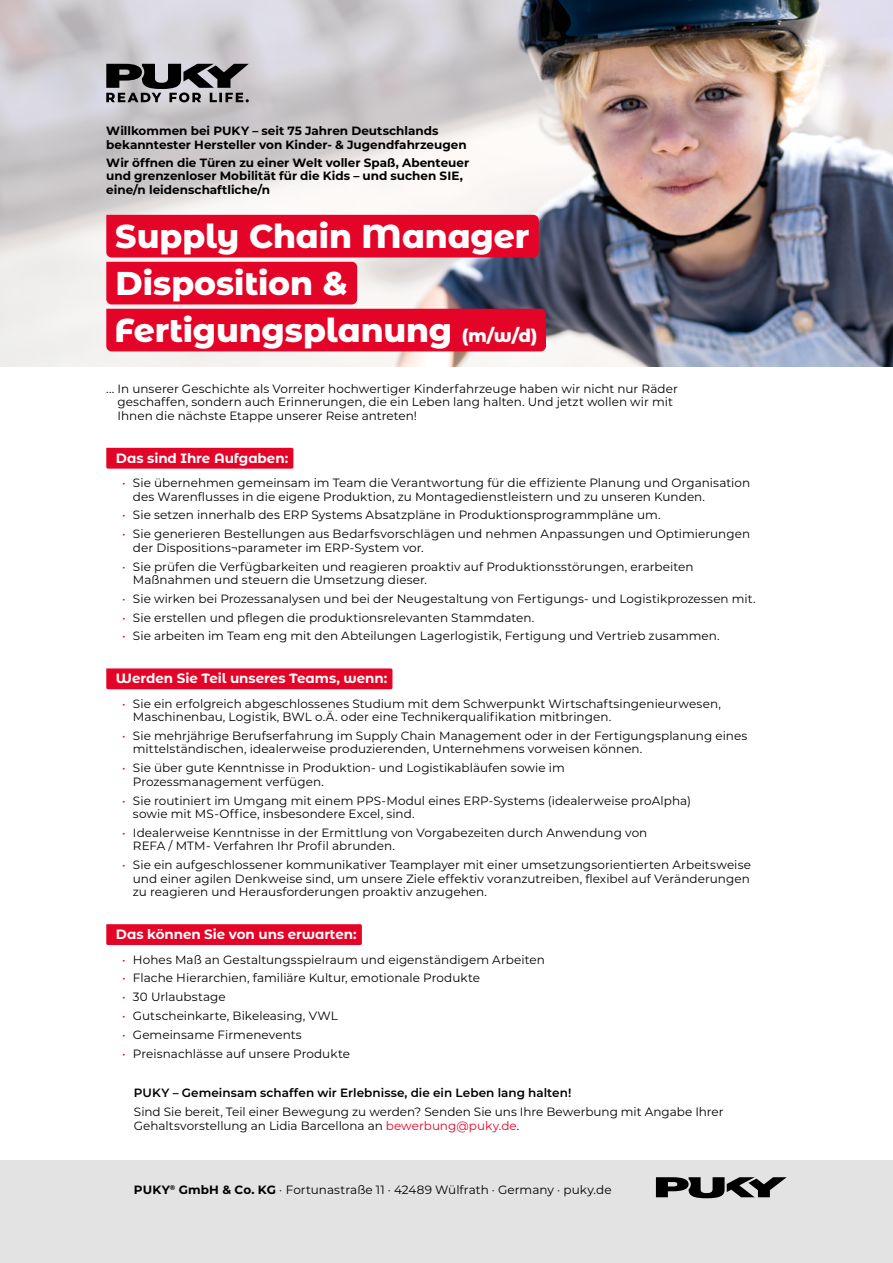
<style>
.page{position:relative;width:893px;height:1263px;background:#fff}
.page>*{position:absolute;margin:0;border:0;box-sizing:border-box;transform-origin:0 0}
.t1{font:800 33px/47px "Montserrat Alternates";letter-spacing:-.005em;color:#fff}
.t2{font:700 13.5px "Montserrat Alternates";letter-spacing:-.005em;color:#fff}
.t3{font:12px/13.5px "Montserrat";letter-spacing:.005em;color:#000}
.t4{font:700 12px/13.5px "Montserrat";color:#000}
.t5{font:600 12px "Montserrat";letter-spacing:.005em;color:#000}
.s1{font-size:18px}
.s2{color:#e40428}
.s3{font-weight:700}
</style>
<div class="page">
<div style="left:0;top:1161px;width:893px;height:102px;background:#e3e3e3"></div>
<img style="left:0;top:0;width:893px;height:366px">
<div style="left:106px;top:668px;width:286px;height:21px;background:#e40428"></div>
<div style="left:106px;top:924px;width:256px;height:21px;background:#e40428"></div>
<div style="left:106px;top:448px;width:187px;height:21px;background:#e40428"></div>
<svg style="left:656px;top:1177px;width:131px;height:21px"></svg>
<svg style="left:106px;top:215px;width:440px;height:136px;background:#d72544"></svg>
<svg style="left:106px;top:64px;width:143px;height:38px;background:#69686b"></svg>
<p class="t4" style="left:106px;top:124px;width:362px">Willkommen bei PUKY – seit 75 Jahren Deutschlands bekanntester Hersteller von Kinder- &amp; Jugendfahrzeugen</p>
<p class="t4" style="left:106px;top:155px;width:364px">Wir öffnen die Türen zu einer Welt voller Spaß, Abenteuer und grenzenloser Mobilität für die Kids – und suchen SIE, eine/n leidenschaftliche/n</p>
<h1 class="t1" style="left:115px;top:211px;width:425px">Supply Chain Manager<br>Disposition &amp;<br>Fertigungsplanung <span class="s1">(m/w/d)</span></h1>
<p class="t3" style="left:117px;top:381px;width:562px;text-indent:-11px">... In unserer Geschichte als Vorreiter hochwertiger Kinderfahrzeuge haben wir nicht nur Räder geschaffen, sondern auch Erinnerungen, die ein Leben lang halten. Und jetzt wollen wir mit<br>Ihnen die nächste Etappe unserer Reise antreten!</p>
<p class="t2" style="left:116px;top:448px;width:174px">Das sind Ihre Aufgaben:</p>
<p class="t3" style="left:133px;top:476px;width:619px;text-indent:-11px"><span class="s2">•</span> Sie übernehmen gemeinsam im Team die Verantwortung für die effiziente Planung und Organisation des Warenflusses in die eigene Produktion, zu Montagedienstleistern und zu unseren Kunden.</p>
<p class="t3" style="left:122px;top:508px;width:540px"><span class="s2">•</span> Sie setzen innerhalb des ERP Systems Absatzpläne in Produktionsprogrammpläne um.</p>
<p class="t3" style="left:133px;top:527px;width:619px;text-indent:-11px"><span class="s2">•</span> Sie generieren Bestellungen aus Bedarfsvorschlägen und nehmen Anpassungen und Optimierungen der Dispositions¬parameter im ERP-System vor.</p>
<p class="t3" style="left:133px;top:559px;width:562px;text-indent:-11px"><span class="s2">•</span> Sie prüfen die Verfügbarkeiten und reagieren proaktiv auf Produktionsstörungen, erarbeiten<br>Maßnahmen und steuern die Umsetzung dieser.</p>
<p class="t3" style="left:122px;top:591px;width:635px"><span class="s2">•</span> Sie wirken bei Prozessanalysen und bei der Neugestaltung von Fertigungs- und Logistikprozessen mit.</p>
<p class="t3" style="left:122px;top:610px;width:414px"><span class="s2">•</span> Sie erstellen und pflegen die produktionsrelevanten Stammdaten.</p>
<p class="t3" style="left:122px;top:629px;width:599px"><span class="s2">•</span> Sie arbeiten im Team eng mit den Abteilungen Lagerlogistik, Fertigung und Vertrieb zusammen.</p>
<p class="t2" style="left:116px;top:669px;width:273px">Werden Sie Teil unseres Teams, wenn:</p>
<p class="t3" style="left:133px;top:696px;width:589px;text-indent:-11px"><span class="s2">•</span> Sie ein erfolgreich abgeschlossenes Studium mit dem Schwerpunkt Wirtschaftsingenieurwesen,<br>Maschinenbau, Logistik, BWL o.Ä. oder eine Technikerqualifikation mitbringen.</p>
<p class="t3" style="left:133px;top:728px;width:616px;text-indent:-11px"><span class="s2">•</span> Sie mehrjährige Berufserfahrung im Supply Chain Management oder in der Fertigungsplanung eines mittelständischen, idealerweise produzierenden, Unternehmens vorweisen können.</p>
<p class="t3" style="left:133px;top:761px;width:433px;text-indent:-11px"><span class="s2">•</span> Sie über gute Kenntnisse in Produktion- und Logistikabläufen sowie im<br>Prozessmanagement verfügen.</p>
<p class="t3" style="left:133px;top:793px;width:559px;text-indent:-11px"><span class="s2">•</span> Sie routiniert im Umgang mit einem PPS-Modul eines ERP-Systems (idealerweise proAlpha) sowie mit MS-Office, insbesondere Excel, sind.</p>
<p class="t3" style="left:133px;top:825px;width:516px;text-indent:-11px"><span class="s2">•</span> Idealerweise Kenntnisse in der Ermittlung von Vorgabezeiten durch Anwendung von<br>REFA / MTM- Verfahren Ihr Profil abrunden.</p>
<p class="t3" style="left:133px;top:858px;width:620px;text-align:justify;text-indent:-11px"><span class="s2">•</span> Sie ein aufgeschlossener kommunikativer Teamplayer mit einer umsetzungsorientierten Arbeitsweise und einer agilen Denkweise sind, um unsere Ziele effektiv voranzutreiben, flexibel auf Veränderungen zu reagieren und Herausforderungen proaktiv anzugehen.</p>
<p class="t2" style="left:116px;top:925px;width:242px">Das können Sie von uns erwarten:</p>
<p class="t3" style="left:122px;top:952px;width:424px"><span class="s2">•</span> Hohes Maß an Gestaltungsspielraum und eigenständigem Arbeiten</p>
<p class="t3" style="left:122px;top:971px;width:359px"><span class="s2">•</span> Flache Hierarchien, familiäre Kultur, emotionale Produkte</p>
<p class="t3" style="left:122px;top:990px;width:105px"><span class="s2">•</span> 30 Urlaubstage</p>
<p class="t3" style="left:122px;top:1008px;width:217px"><span class="s2">•</span> Gutscheinkarte, Bikeleasing, VWL</p>
<p class="t3" style="left:122px;top:1027px;width:181px"><span class="s2">•</span> Gemeinsame Firmenevents</p>
<p class="t3" style="left:122px;top:1046px;width:229px"><span class="s2">•</span> Preisnachlässe auf unsere Produkte</p>
<p class="t5" style="left:134px;top:1084px;width:439px">PUKY – Gemeinsam schaffen wir Erlebnisse, die ein Leben lang halten!</p>
<p class="t3" style="left:134px;top:1104px;width:591px">Sind Sie bereit, Teil einer Bewegung zu werden? Senden Sie uns Ihre Bewerbung mit Angabe Ihrer<br>Gehaltsvorstellung an Lidia Barcellona an <span class="s2">bewerbung@puky.de</span>.</p>
<p class="t3" style="left:134px;top:1182px;width:479px"><span class="s3">PUKY</span><sup>®</sup> <span class="s3">GmbH &amp; Co. KG</span> · Fortunastraße 11 · 42489 Wülfrath · Germany · puky.de</p>
</div>
